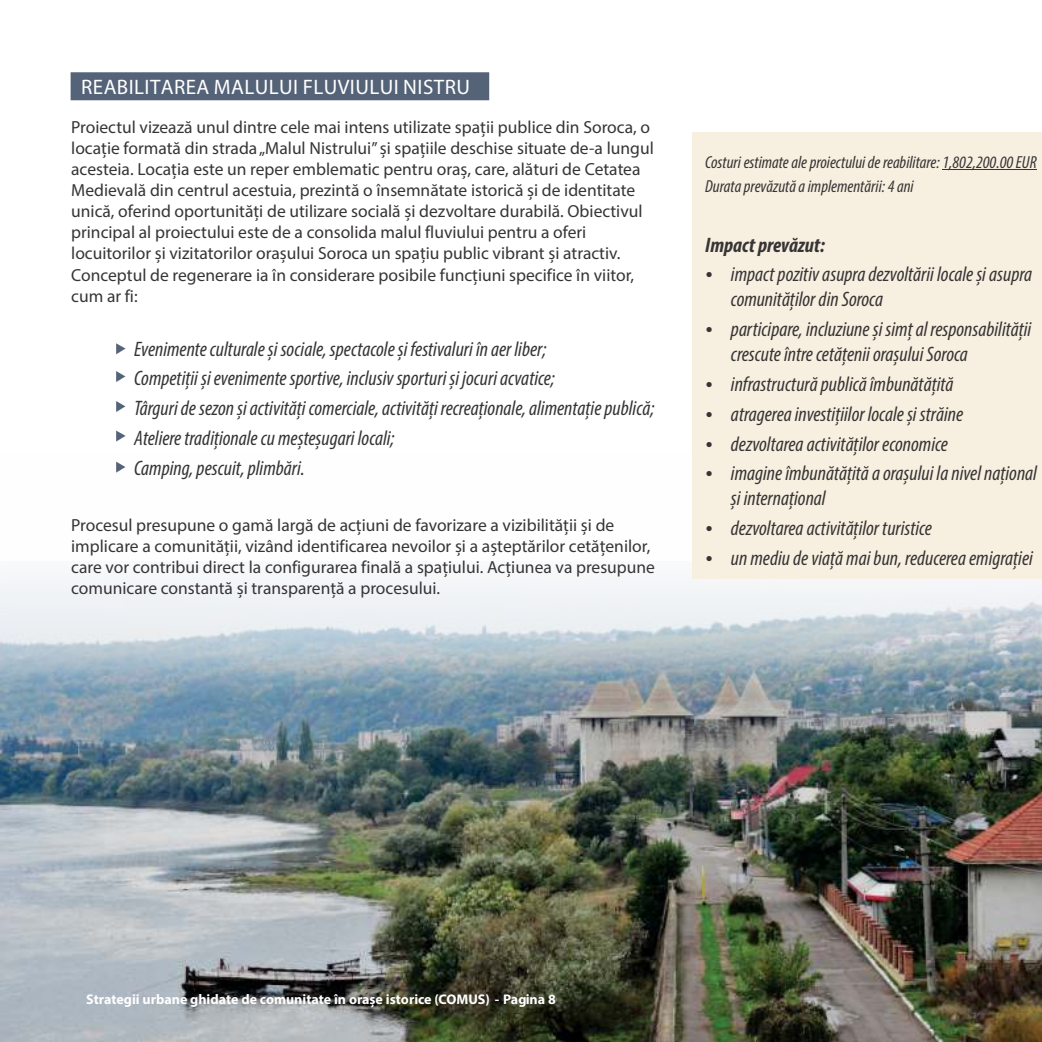
<style>
.page{position:relative;width:1042px;height:1042px;background:#fff}
.page>*{position:absolute;margin:0;border:0;box-sizing:border-box;transform-origin:0 0}
.t1{font:italic condensed 21px/29.8px "Myriad Pro";color:#373435}
.t2{font:21px "Myriad Pro";letter-spacing:.02em;color:#fff}
.t3{font:italic 700 condensed 21px "Myriad Pro";color:#373435}
.t4{font:17.5px/21px "Myriad Pro";color:#373435}
.t5{font:italic condensed 17.5px/24.8px "Myriad Pro";color:#373435}
.t6{font:700 14px "Myriad Pro";color:#fefefe}
</style>
<div class="page">
<img style="left:0;top:718px;width:1042px;height:324px">
<img style="left:0;top:461px;width:1042px;height:257px">
<div style="left:71px;top:72px;width:418px;height:28px;background:#556379"></div>
<svg style="left:116px;top:343px;width:9px;height:11px"></svg>
<svg style="left:116px;top:371px;width:9px;height:11px"></svg>
<svg style="left:116px;top:401px;width:9px;height:11px"></svg>
<svg style="left:116px;top:430px;width:9px;height:11px"></svg>
<svg style="left:116px;top:462px;width:9px;height:10px"></svg>
<div style="left:692px;top:133px;width:350px;height:446px;background:#f7efdf"></div>
<hr style="left:942px;top:169px;width:94px;height:1px;background:#373435">
<p class="t2" style="left:81px;top:74px;width:390px">REABILITAREA MALULUI FLUVIULUI NISTRU</p>
<p class="t4" style="left:71px;top:117px;width:584px">Proiectul vizează unul dintre cele mai intens utilizate spații publice din Soroca, o locație formată din strada „Malul Nistrului” și spațiile deschise situate de-a lungul acesteia. Locația este un reper emblematic pentru oraș, care, alături de Cetatea Medievală din centrul acestuia, prezintă o însemnătate istorică și de identitate unică, oferind oportunități de utilizare socială și dezvoltare durabilă. Obiectivul principal al proiectului este de a consolida malul fluviului pentru a oferi locuitorilor și vizitatorilor orașului Soroca un spațiu public vibrant și atractiv.<br>Conceptul de regenerare ia în considerare posibile funcțiuni specifice în viitor, cum ar fi:</p>
<p class="t1" style="left:134px;top:335px;width:522px">Evenimente culturale și sociale, spectacole și festivaluri în aer liber;<br>Competiții și evenimente sportive, inclusiv sporturi și jocuri acvatice;<br>Târguri de sezon și activități comerciale, activități recreaționale, alimentație publică; Ateliere tradiționale cu meșteșugari locali;<br>Camping, pescuit, plimbări.</p>
<p class="t4" style="left:71px;top:514px;width:585px">Procesul presupune o gamă largă de acțiuni de favorizare a vizibilității și de implicare a comunității, vizând identificarea nevoilor și a așteptărilor cetățenilor, care vor contribui direct la configurarea finală a spațiului. Acțiunea va presupune comunicare constantă și transparență a procesului.</p>
<p class="t5" style="left:705px;top:151px;width:333px">Costuri estimate ale proiectului de reabilitare: 1,802,200.00 EUR<br>Durata prevăzută a implementării: 4 ani</p>
<p class="t3" style="left:705px;top:236px;width:121px">Impact prevăzut:</p>
<p class="t1" style="left:731px;top:264px;width:303px;line-height:24.8px">impact pozitiv asupra dezvoltării locale și asupra comunităților din Soroca</p>
<p class="t1" style="left:731px;top:318px;width:302px;line-height:24.8px">participare, incluziune și simț al responsabilității crescute între cetățenii orașului Soroca</p>
<p class="t1" style="left:731px;top:371px;width:308px">infrastructură publică îmbunătățită<br>atragerea investițiilor locale și străine dezvoltarea activităților economice<br>imagine îmbunătățită a orașului la nivel național</p>
<p class="t1" style="left:731px;top:485px;width:303px">și internațional<br>dezvoltarea activităților turistice<br>un mediu de viață mai bun, reducerea emigrației</p>
<p class="t6" style="left:86px;top:993px;width:471px">Strategii urbane ghidate de comunitate în orașe istorice (COMUS) - Pagina 8</p>
</div>
